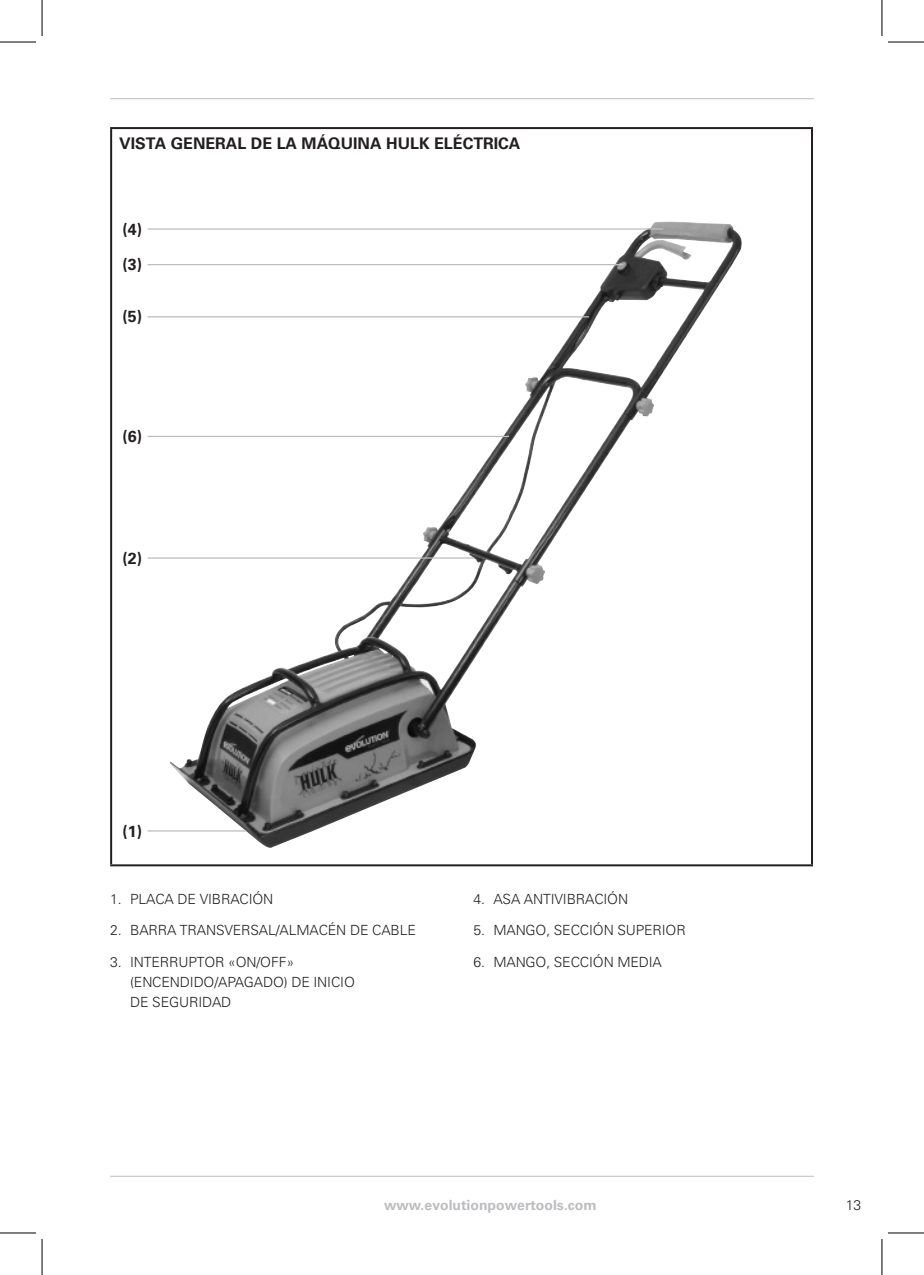
<style>
.page{position:relative;width:924px;height:1275px;background:#fff}
.page>*{position:absolute;margin:0;border:0;box-sizing:border-box;transform-origin:0 0}
.t1{font:700 16px "Univers";color:#231f20}
.t2{font:300 14px/20px "Univers";letter-spacing:-.01em;color:#231f20}
.t3{font:700 14px "Univers";color:#bcbdc0}
</style>
<div class="page">
<hr style="left:110px;top:98px;width:703px;height:1px;background:#bcbdc0">
<hr style="left:110px;top:1175px;width:703px;height:1px;background:#bcbdc0">
<hr style="left:110px;top:127px;width:702px;height:2px;background:#231f20">
<hr style="left:110px;top:129px;width:2px;height:735px;background:#231f20">
<hr style="left:810px;top:129px;width:2px;height:735px;background:#231f20">
<hr style="left:110px;top:864px;width:702px;height:2px;background:#231f20">
<img style="left:169px;top:222px;width:573px;height:626px">
<hr style="left:147px;top:830px;width:99px;height:1px;background:#bcbdc0">
<hr style="left:147px;top:557px;width:326px;height:1px;background:#bcbdc0">
<hr style="left:147px;top:264px;width:476px;height:1px;background:#bcbdc0">
<hr style="left:147px;top:228px;width:516px;height:2px;background:#bcbdc0">
<hr style="left:147px;top:316px;width:442px;height:1px;background:#bcbdc0">
<hr style="left:147px;top:436px;width:362px;height:1px;background:#bcbdc0">
<hr style="left:0;top:42px;width:36px;height:1px;background:#000">
<hr style="left:887px;top:42px;width:36px;height:1px;background:#000">
<hr style="left:0;top:1232px;width:36px;height:1px;background:#000">
<hr style="left:887px;top:1232px;width:36px;height:1px;background:#000">
<hr style="left:42px;top:0;width:1px;height:36px;background:#000">
<hr style="left:42px;top:1239px;width:1px;height:36px;background:#000">
<hr style="left:881px;top:0;width:1px;height:36px;background:#000">
<hr style="left:881px;top:1239px;width:1px;height:36px;background:#000">
<p class="t1" style="left:119px;top:134px;width:402px">VISTA GENERAL DE LA MÁQUINA HULK ELÉCTRICA</p>
<p class="t1" style="left:123px;top:219px;width:21px">(4)</p>
<p class="t1" style="left:123px;top:255px;width:21px">(3)</p>
<p class="t1" style="left:123px;top:307px;width:21px">(5)</p>
<p class="t1" style="left:123px;top:427px;width:21px">(6)</p>
<p class="t1" style="left:123px;top:548px;width:21px">(2)</p>
<p class="t1" style="left:123px;top:821px;width:21px">(1)</p>
<p class="t2" style="left:110px;top:889px;width:165px">1. PLACA DE VIBRACIÓN</p>
<p class="t2" style="left:110px;top:920px;width:307px">2. BARRA TRANSVERSAL/ALMACÉN DE CABLE</p>
<p class="t2" style="left:130px;top:951px;width:226px;text-indent:-20px">3. INTERRUPTOR «ON/OFF» (ENCENDIDO/APAGADO) DE INICIO<br>DE SEGURIDAD</p>
<p class="t2" style="left:473px;top:889px;width:156px">4. ASA ANTIVIBRACIÓN</p>
<p class="t2" style="left:473px;top:920px;width:214px">5. MANGO, SECCIÓN SUPERIOR</p>
<p class="t2" style="left:473px;top:951px;width:190px">6. MANGO, SECCIÓN MEDIA</p>
<p class="t3" style="left:384px;top:1197px;width:214px">www.evolutionpowertools.com</p>
<p class="t2" style="left:845px;top:1195px;width:17px">13</p>
</div>
